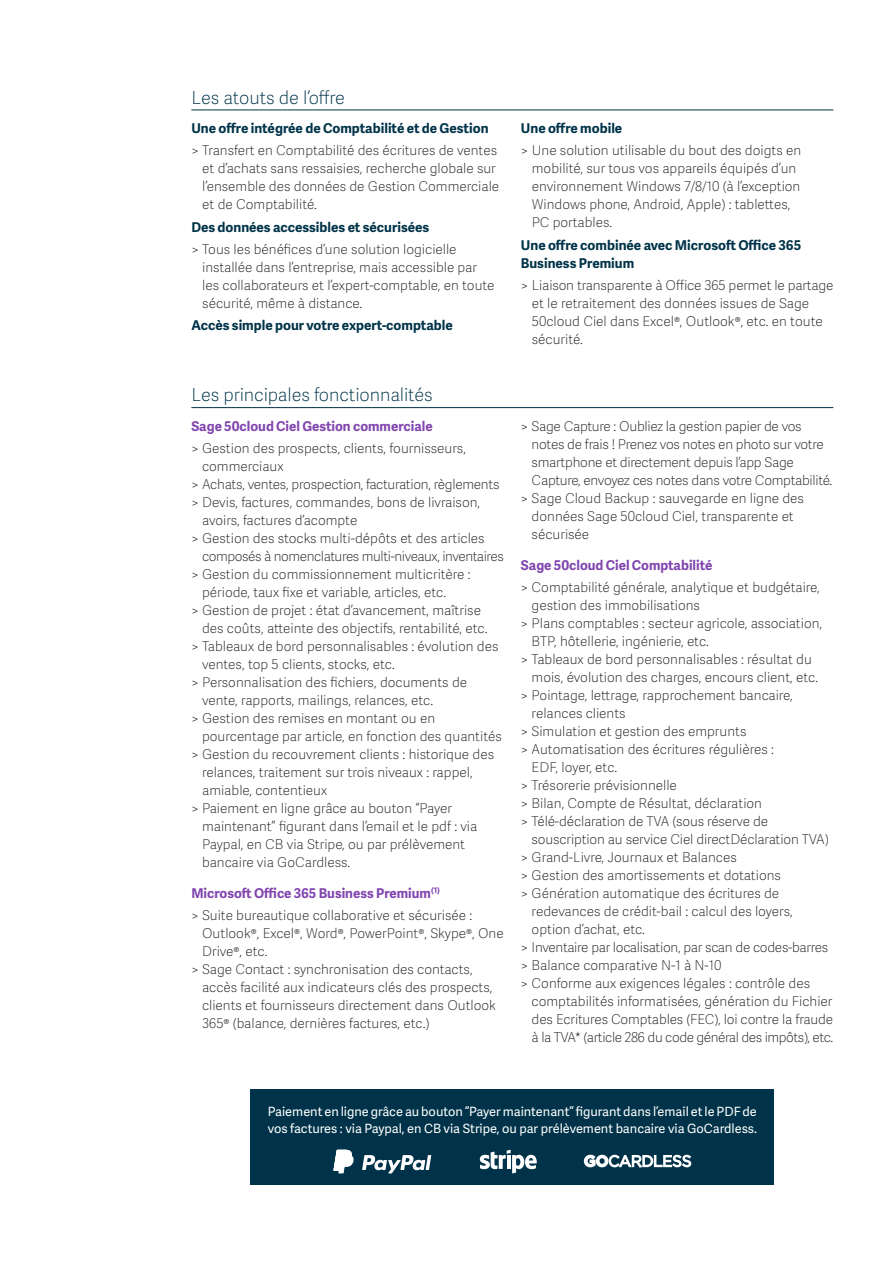
<style>
.page{position:relative;width:893px;height:1263px;background:#fff}
.page>*{position:absolute;margin:0;border:0;box-sizing:border-box;transform-origin:0 0}
.Intro_SubHead_2{font:18px "Adelle Sans SAGE Th";letter-spacing:-.005em;color:#003349}
.Body_verso_8_5pt_puc{font:13.5px/18px "Adelle Sans SAGE Th";color:#231f20}
.Body_verso_8_5pt_puc-2{font:13.5px/18px "Adelle Sans SAGE Th";letter-spacing:-.02em;color:#231f20}
.Body_8pt{font:700 13.5px/18px "Adelle Sans SAGE";color:#003349}
.Intertitre___Petit_t{font:700 13.5px "Adelle Sans SAGE";color:#8246af}
.Body_verso_8_5pt_puc-3{font:13.5px/18px "Adelle Sans SAGE Th";letter-spacing:-.03em;color:#231f20}
.Body_encadré{font:12.75px/16.5px "Adelle Sans SAGE";color:#fff}
</style>
<div class="page">
<hr style="left:191px;top:110px;width:642px;height:1px;background:#003349">
<hr style="left:191px;top:407px;width:642px;height:1px;background:#003349">
<div style="left:251px;top:1090px;width:523px;height:95px;background:#003349"></div>
<svg style="left:362px;top:1155px;width:69px;height:18px"></svg>
<svg style="left:333px;top:1150px;width:21px;height:23px"></svg>
<svg style="left:583px;top:1154px;width:109px;height:15px"></svg>
<svg style="left:480px;top:1150px;width:57px;height:23px"></svg>
<p class="Intro_SubHead_2" style="left:191px;top:85px;width:155px">Les atouts de l’offre</p>
<p class="Body_8pt" style="left:191px;top:119px;width:299px">Une offre intégrée de Comptabilité et de Gestion</p>
<p class="Body_verso_8_5pt_puc" style="left:202px;top:141px;width:298px;text-indent:-11px">&gt; Transfert en Comptabilité des écritures de ventes et d’achats sans ressaisies, recherche globale sur l’ensemble des données de Gestion Commerciale et de Comptabilité.</p>
<p class="Body_8pt" style="left:191px;top:217px;width:239px">Des données accessibles et sécurisées</p>
<p class="Body_verso_8_5pt_puc" style="left:202px;top:240px;width:294px;text-indent:-11px">&gt; Tous les bénéfices d’une solution logicielle installée dans l’entreprise, mais accessible par les collaborateurs et l’expert-comptable, en toute sécurité, même à distance.</p>
<p class="Body_8pt" style="left:191px;top:316px;width:263px">Accès simple pour votre expert-comptable</p>
<p class="Intro_SubHead_2" style="left:191px;top:382px;width:243px">Les principales fonctionnalités</p>
<p class="Intertitre___Petit_t" style="left:191px;top:416px;width:243px">Sage 50cloud Ciel Gestion commerciale</p>
<p class="Body_verso_8_5pt_puc" style="left:202px;top:439px;width:265px;text-indent:-11px">&gt; Gestion des prospects, clients, fournisseurs, commerciaux</p>
<p class="Body_verso_8_5pt_puc-2" style="left:191px;top:475px;width:310px">&gt; Achats, ventes, prospection, facturation, règlements</p>
<p class="Body_verso_8_5pt_puc" style="left:202px;top:493px;width:280px;text-indent:-11px">&gt; Devis, factures, commandes, bons de livraison, avoirs, factures d’acompte</p>
<p class="Body_verso_8_5pt_puc-3" style="left:202px;top:529px;width:303px;text-indent:-11px">&gt; Gestion des stocks multi-dépôts et des articles composés à nomenclatures multi-niveaux, inventaires</p>
<p class="Body_verso_8_5pt_puc" style="left:202px;top:565px;width:270px;text-indent:-11px">&gt; Gestion du commissionnement multicritère : période, taux fixe et variable, articles, etc.</p>
<p class="Body_verso_8_5pt_puc" style="left:202px;top:601px;width:287px;text-indent:-11px">&gt; Gestion de projet : état d’avancement, maîtrise des coûts, atteinte des objectifs, rentabilité, etc.</p>
<p class="Body_verso_8_5pt_puc" style="left:202px;top:637px;width:298px;text-indent:-11px">&gt; Tableaux de bord personnalisables : évolution des ventes, top 5 clients, stocks, etc.</p>
<p class="Body_verso_8_5pt_puc" style="left:202px;top:673px;width:267px;text-indent:-11px">&gt; Personnalisation des fichiers, documents de vente, rapports, mailings, relances, etc.</p>
<p class="Body_verso_8_5pt_puc" style="left:202px;top:709px;width:301px;text-indent:-11px">&gt; Gestion des remises en montant ou en pourcentage par article, en fonction des quantités</p>
<p class="Body_verso_8_5pt_puc" style="left:202px;top:745px;width:294px;text-indent:-11px">&gt; Gestion du recouvrement clients : historique des relances, traitement sur trois niveaux : rappel, amiable, contentieux</p>
<p class="Body_verso_8_5pt_puc" style="left:202px;top:799px;width:277px;text-indent:-11px">&gt; Paiement en ligne grâce au bouton “Payer maintenant” figurant dans l’email et le pdf : via Paypal, en CB via Stripe, ou par prélèvement bancaire via GoCardless.</p>
<p class="Intertitre___Petit_t" style="left:191px;top:883px;width:250px">Microsoft Office 365 Business Premium<sup>(1)</sup></p>
<p class="Body_verso_8_5pt_puc" style="left:202px;top:906px;width:303px;text-indent:-11px">&gt; Suite bureautique collaborative et sécurisée :<br>Outlook®, Excel®, Word®, PowerPoint®, Skype®, One<br>Drive®, etc.</p>
<p class="Body_verso_8_5pt_puc" style="left:202px;top:960px;width:295px;text-indent:-11px">&gt; Sage Contact : synchronisation des contacts, accès facilité aux indicateurs clés des prospects, clients et fournisseurs directement dans Outlook 365® (balance, dernières factures, etc.)</p>
<p class="Body_8pt" style="left:521px;top:119px;width:103px">Une offre mobile</p>
<p class="Body_verso_8_5pt_puc" style="left:532px;top:141px;width:271px;text-indent:-11px">&gt; Une solution utilisable du bout des doigts en mobilité, sur tous vos appareils équipés d’un environnement Windows 7/8/10 (à l’exception Windows phone, Android, Apple) : tablettes, PC portables.</p>
<p class="Body_8pt" style="left:521px;top:235px;width:282px">Une offre combinée avec Microsoft Office 365<br>Business Premium</p>
<p class="Body_verso_8_5pt_puc" style="left:532px;top:276px;width:303px;text-indent:-11px">&gt; Liaison transparente à Office 365 permet le partage et le retraitement des données issues de Sage 50cloud Ciel dans Excel®, Outlook®, etc. en toute sécurité.</p>
<p class="Body_verso_8_5pt_puc-2" style="left:532px;top:417px;width:302px;text-indent:-11px">&gt; Sage Capture : Oubliez la gestion papier de vos notes de frais ! Prenez vos notes en photo sur votre smartphone et directement depuis l’app Sage Capture, envoyez ces notes dans votre Comptabilité.</p>
<p class="Body_verso_8_5pt_puc" style="left:532px;top:489px;width:274px;text-indent:-11px">&gt; Sage Cloud Backup : sauvegarde en ligne des données Sage 50cloud Ciel, transparente et sécurisée</p>
<p class="Intertitre___Petit_t" style="left:521px;top:555px;width:193px">Sage 50cloud Ciel Comptabilité</p>
<p class="Body_verso_8_5pt_puc" style="left:532px;top:578px;width:290px;text-indent:-11px">&gt; Comptabilité générale, analytique et budgétaire, gestion des immobilisations</p>
<p class="Body_verso_8_5pt_puc" style="left:532px;top:614px;width:292px;text-indent:-11px">&gt; Plans comptables : secteur agricole, association,<br>BTP, hôtellerie, ingénierie, etc.</p>
<p class="Body_verso_8_5pt_puc" style="left:532px;top:650px;width:288px;text-indent:-11px">&gt; Tableaux de bord personnalisables : résultat du mois, évolution des charges, encours client, etc.</p>
<p class="Body_verso_8_5pt_puc" style="left:532px;top:686px;width:263px;text-indent:-11px">&gt; Pointage, lettrage, rapprochement bancaire, relances clients</p>
<p class="Body_verso_8_5pt_puc" style="left:521px;top:722px;width:227px">&gt; Simulation et gestion des emprunts</p>
<p class="Body_verso_8_5pt_puc" style="left:532px;top:740px;width:244px;text-indent:-11px">&gt; Automatisation des écritures régulières :<br>EDF, loyer, etc.</p>
<p class="Body_verso_8_5pt_puc" style="left:521px;top:776px;width:157px">&gt; Trésorerie prévisionnelle</p>
<p class="Body_verso_8_5pt_puc" style="left:521px;top:794px;width:243px">&gt; Bilan, Compte de Résultat, déclaration</p>
<p class="Body_verso_8_5pt_puc" style="left:532px;top:812px;width:298px;text-indent:-11px">&gt; Télé-déclaration de TVA (sous réserve de souscription au service Ciel directDéclaration TVA)</p>
<p class="Body_verso_8_5pt_puc" style="left:521px;top:848px;width:217px">&gt; Grand-Livre, Journaux et Balances</p>
<p class="Body_verso_8_5pt_puc" style="left:521px;top:866px;width:262px">&gt; Gestion des amortissements et dotations</p>
<p class="Body_verso_8_5pt_puc" style="left:532px;top:884px;width:263px;text-indent:-11px">&gt; Génération automatique des écritures de redevances de crédit-bail : calcul des loyers, option d’achat, etc.</p>
<p class="Body_verso_8_5pt_puc-2" style="left:521px;top:938px;width:309px">&gt; Inventaire par localisation, par scan de codes-barres</p>
<p class="Body_verso_8_5pt_puc" style="left:521px;top:956px;width:202px">&gt; Balance comparative N-1 à N-10</p>
<p class="Body_verso_8_5pt_puc" style="left:532px;top:974px;width:303px;text-indent:-11px">&gt; Conforme aux exigences légales : contrôle des comptabilités informatisées, génération du Fichier des Ecritures Comptables (FEC), loi contre la fraude à la TVA* (article 286 du code général des impôts), etc.</p>
<p class="Body_encadré" style="left:268px;top:1103px;width:491px">Paiement en ligne grâce au bouton “Payer maintenant” figurant dans l’email et le PDF de vos factures : via Paypal, en CB via Stripe, ou par prélèvement bancaire via GoCardless.</p>
</div>
